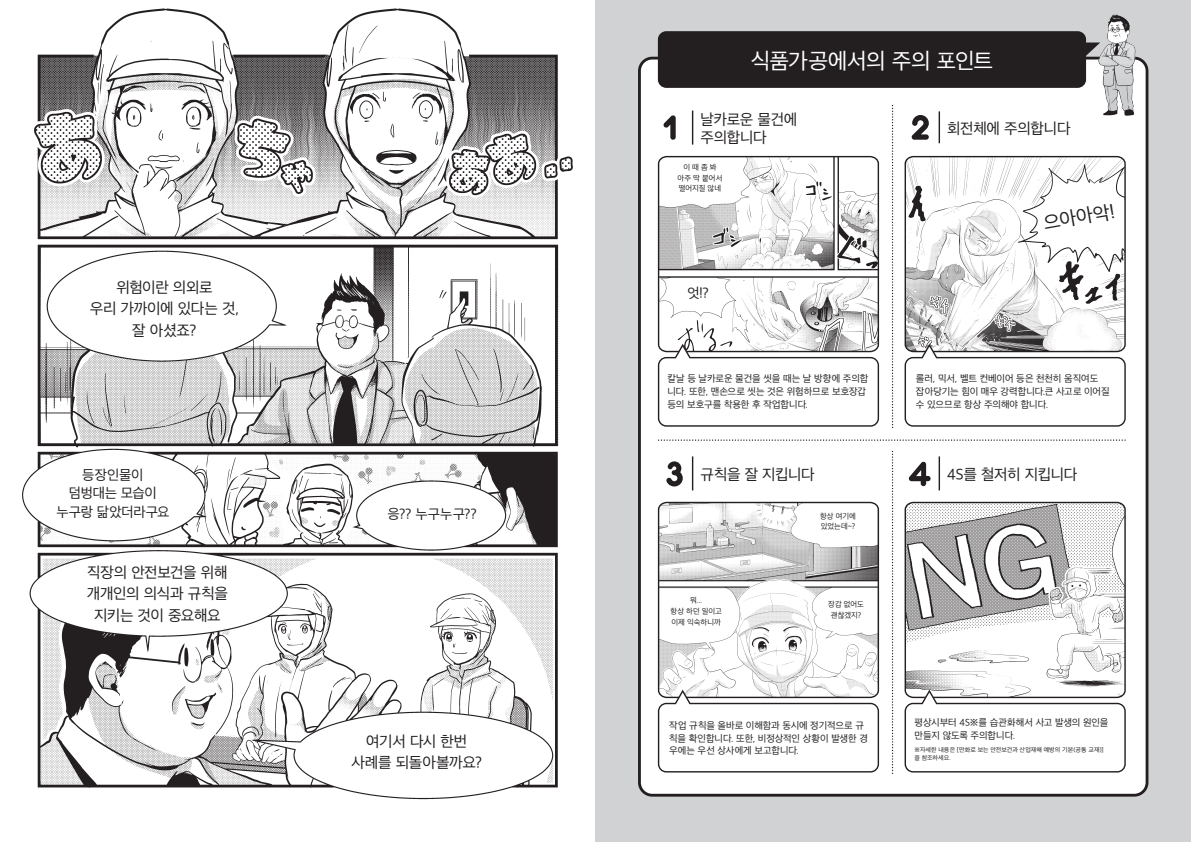
<style>
.page{position:relative;width:1191px;height:842px;background:#fff}
.page>*{position:absolute;margin:0;border:0;box-sizing:border-box;transform-origin:0 0}
.コラム_ポイント大見出し{font:22.7px "Apple SD Gothic Neo";letter-spacing:-.03em;color:#fff}
.労災_マンガセリフ韓国_L3{font:19.5px "Apple SD Gothic Neo";color:#231f20}
.労災_マンガ_韓国_基本{font:15.6px "Apple SD Gothic Neo";letter-spacing:-.025em;color:#231f20}
.コラム_ポイント_中見出し{font:15.6px "Apple SD Gothic Neo";letter-spacing:-.025em;color:#231f20}
.労災_マンガ_韓国_S1{font:14.2px "Apple SD Gothic Neo";letter-spacing:-.005em;color:#231f20}
.労災_マンガセリフ韓国_L3-2{font:14.2px "Apple SD Gothic Neo";color:#231f20}
.コラム_ポイント_吹き出し{font:9.9px/12.8px "Apple SD Gothic Neo";letter-spacing:-.015em;color:#231f20}
.労災_マンガ_韓国_基本-2{font:7.8px "Apple SD Gothic Neo";letter-spacing:-.005em;color:#231f20}
.コラム_注釈_9Q{font:6.4px/7.8px "Apple SD Gothic Neo";letter-spacing:.01em;color:#231f20}
</style>
<div class="page">
<div style="left:595px;top:0;width:596px;height:842px;background:#d1d2d4"></div>
<div style="left:639px;top:58px;width:508px;height:737px;background:#fff;border-radius:13px"></div>
<div style="left:638px;top:57px;width:510px;height:740px;border:3px solid #231f20;border-radius:13px"></div>
<svg style="left:658px;top:439px;width:468px;height:2px"></svg>
<svg style="left:891px;top:106px;width:2px;height:322px"></svg>
<svg style="left:891px;top:451px;width:2px;height:323px"></svg>
<svg style="left:657px;top:155px;width:222px;height:190px"></svg>
<svg style="left:657px;top:501px;width:222px;height:190px"></svg>
<svg style="left:904px;top:501px;width:222px;height:192px"></svg>
<div style="left:658px;top:31px;width:428px;height:57px;background:#231f20;border-radius:8px"></div>
<svg style="left:1086px;top:43px;width:8px;height:19px"></svg>
<svg style="left:658px;top:344px;width:221px;height:83px"></svg>
<svg style="left:658px;top:690px;width:221px;height:82px"></svg>
<svg style="left:904px;top:690px;width:221px;height:82px"></svg>
<hr style="left:692px;top:111px;width:1px;height:34px;background:#231f20">
<hr style="left:692px;top:456px;width:1px;height:34px;background:#231f20">
<hr style="left:938px;top:111px;width:2px;height:32px;background:#231f20">
<hr style="left:938px;top:456px;width:2px;height:34px;background:#231f20">
<img style="left:1094px;top:14px;width:46px;height:102px">
<svg style="left:904px;top:155px;width:222px;height:192px"></svg>
<svg style="left:904px;top:344px;width:221px;height:83px"></svg>
<svg style="left:663px;top:115px;width:12px;height:25px"></svg>
<svg style="left:911px;top:115px;width:17px;height:25px"></svg>
<svg style="left:666px;top:461px;width:17px;height:25px"></svg>
<svg style="left:908px;top:462px;width:22px;height:24px"></svg>
<img style="left:22px;top:8px;width:551px;height:792px">
<p class="労災_マンガ_韓国_基本" style="left:116px;top:279px;width:98px">위험이란 의외로</p>
<p class="労災_マンガ_韓国_基本" style="left:90px;top:300px;width:151px">우리 가까이에 있다는 것,</p>
<p class="労災_マンガ_韓国_基本" style="left:132px;top:322px;width:66px">잘 아셨죠?</p>
<p class="労災_マンガ_韓国_S1" style="left:82px;top:467px;width:63px">등장인물이</p>
<p class="労災_マンガ_韓国_S1" style="left:69px;top:485px;width:89px">덤벙대는 모습이</p>
<p class="労災_マンガ_韓国_S1" style="left:56px;top:504px;width:115px">누구랑 닮았더라구요</p>
<p class="労災_マンガ_韓国_S1" style="left:387px;top:506px;width:91px">응?? 누구누구??</p>
<p class="労災_マンガ_韓国_基本" style="left:87px;top:564px;width:142px">직장의 안전보건을 위해</p>
<p class="労災_マンガ_韓国_基本" style="left:87px;top:585px;width:142px">개개인의 의식과 규칙을</p>
<p class="労災_マンガ_韓国_基本" style="left:94px;top:606px;width:128px">지키는 것이 중요해요</p>
<p class="労災_マンガ_韓国_基本" style="left:366px;top:733px;width:103px">여기서 다시 한번</p>
<p class="労災_マンガ_韓国_基本" style="left:351px;top:754px;width:132px">사례를 되돌아볼까요?</p>
<p class="コラム_ポイント大見出し" style="left:750px;top:48px;width:244px">식품가공에서의 주의 포인트</p>
<p class="コラム_ポイント_中見出し" style="left:700px;top:111px;width:98px">날카로운 물건에</p>
<p class="コラム_ポイント_中見出し" style="left:700px;top:129px;width:68px">주의합니다</p>
<p class="労災_マンガ_韓国_基本-2" style="left:683px;top:163px;width:35px">이 때 좀 봐</p>
<p class="労災_マンガ_韓国_基本-2" style="left:677px;top:174px;width:46px">아주 딱 붙어서</p>
<p class="労災_マンガ_韓国_基本-2" style="left:678px;top:184px;width:44px">떨어지질 않네</p>
<p class="労災_マンガセリフ韓国_L3-2" style="left:687px;top:285px;width:23px">엇!?</p>
<p class="コラム_ポイント_中見出し" style="left:947px;top:120px;width:125px">회전체에 주의합니다</p>
<p class="労災_マンガセリフ韓国_L3" style="left:1041px;top:213px;width:73px;rotate:-10deg">으아아악!</p>
<p class="コラム_ポイント_吹き出し" style="left:667px;top:373px;width:202px">칼날 등 날카로운 물건을 씻을 때는 날 방향에 주의합 니다. 또한, 맨손으로 씻는 것은 위험하므로 보호장갑 등의 보호구를 착용한 후 작업합니다.</p>
<p class="コラム_ポイント_吹き出し" style="left:916px;top:373px;width:184px">롤러, 믹서, 벨트 컨베이어 등은 천천히 움직여도</p>
<p class="コラム_ポイント_吹き出し" style="left:916px;top:386px;width:195px">잡아당기는 힘이 매우 강력합니다.큰 사고로 이어질 수 있으므로 항상 주의해야 합니다.</p>
<p class="コラム_ポイント_中見出し" style="left:700px;top:466px;width:116px">규칙을 잘 지킵니다</p>
<p class="労災_マンガ_韓国_基本-2" style="left:690px;top:596px;width:14px">뭐...</p>
<p class="労災_マンガ_韓国_基本-2" style="left:670px;top:607px;width:53px">항상 하던 일이고</p>
<p class="労災_マンガ_韓国_基本-2" style="left:671px;top:617px;width:51px">이제 익숙하니까</p>
<p class="労災_マンガ_韓国_基本-2" style="left:820px;top:512px;width:37px">항상 여기에</p>
<p class="労災_マンガ_韓国_基本-2" style="left:820px;top:522px;width:36px">있었는데~?</p>
<p class="労災_マンガ_韓国_基本-2" style="left:828px;top:600px;width:37px">장갑 없어도</p>
<p class="労災_マンガ_韓国_基本-2" style="left:831px;top:611px;width:32px">괜찮겠지?</p>
<p class="コラム_ポイント_中見出し" style="left:947px;top:466px;width:132px">4S를 철저히 지킵니다</p>
<p class="コラム_ポイント_吹き出し" style="left:669px;top:719px;width:200px">작업 규칙을 올바로 이해함과 동시에 정기적으로 규 칙을 확인합니다. 또한, 비정상적인 상황이 발생한 경 우에는 우선 상사에게 보고합니다.</p>
<p class="コラム_ポイント_吹き出し" style="left:914px;top:717px;width:195px">평상시부터 4S※를 습관화해서 사고 발생의 원인을 만들지 않도록 주의합니다.</p>
<p class="コラム_注釈_9Q" style="left:914px;top:746px;width:191px">※자세한 내용은 [만화로 보는 안전보건과 산업재해 예방의 기본(공통 교재)] 을 참조하세요.</p>
</div>
